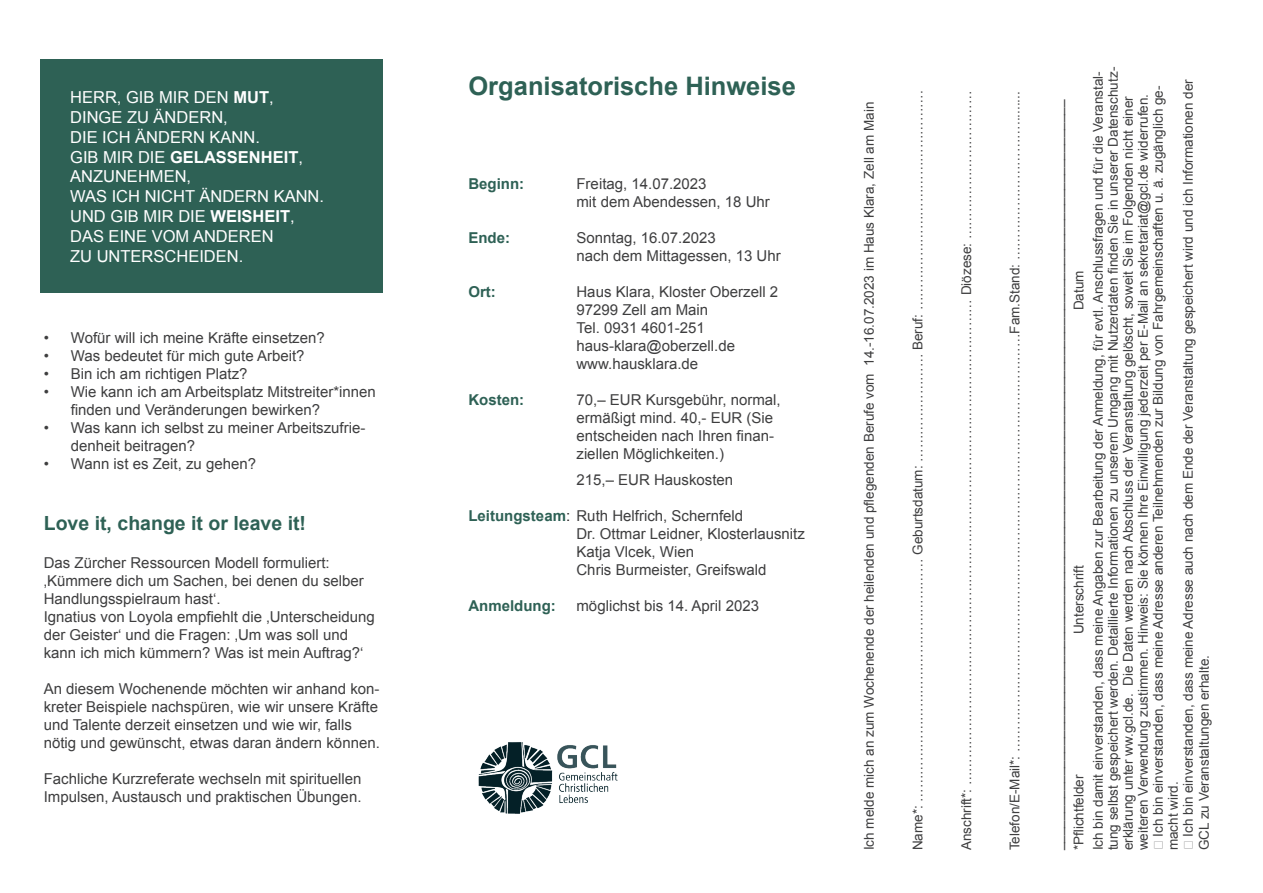
<style>
.page{position:relative;width:1263px;height:893px;background:#fff}
.page>*{position:absolute;margin:0;border:0;box-sizing:border-box;transform-origin:0 0}
.t1{font:700 25.5px "Arial";color:#2e6155}
.t2{font:700 19.5px "Arial";color:#2e6155}
.t3{font:16.5px/19.8px "Arial";color:#fff}
.t4{font:15px/18px "Arial";color:#3e3e3f}
.t5{font:700 15px "Arial";color:#2e6155}
.t6{font:13.5px/15px "Arial";color:#3e3e3f}
.s1{font-weight:700}
.s2{font-weight:700;color:#2e6155}
.s3{color:#231f20}
</style>
<div class="page">
<div style="left:40px;top:60px;width:343px;height:233px;background:#2e6155"></div>
<img style="left:478px;top:742px;width:140px;height:72px">
<p class="t6" style="left:1069px;top:850px;width:780px;line-height:19.2px;text-indent:540px;rotate:-90deg">Datum<br>Ich bin damit einverstanden, dass meine Angaben zur Bearbeitung der Anmeldung, für evtl. Anschlussfragen und für die Veranstal-</p>
<p class="t6" style="left:1106px;top:850px;width:785px;rotate:-90deg">tung selbst gespeichert werden. Detaillierte Informationen zu unserem Umgang mit Nutzerdaten finden Sie in unserer Datenschutz&shy;erklärung unter ww.gcl.de. Die Daten werden nach Abschluss der Veranstaltung gelöscht, soweit Sie im Folgenden nicht einer weiteren Verwendung zustimmen. Hinweis: Sie können Ihre Einwilligung jederzeit per E-Mail an sekretariat@gcl.de widerrufen.</p>
<h1 class="t1" style="left:468px;top:69px;width:329px">Organisatorische Hinweise</h1>
<p class="t6" style="left:1151px;top:850px;width:766px;text-indent:14px;rotate:-90deg">Ich bin einverstanden, dass meine Adresse anderen Teilnehmenden zur Bildung von Fahrgemeinschaften u. ä. zugänglich ge&shy;macht wird.</p>
<p class="t6" style="left:1180px;top:850px;width:773px;line-height:16.2px;text-indent:14px;rotate:-90deg">Ich bin einverstanden, dass meine Adresse auch nach dem Ende der Veranstaltung gespeichert wird und ich Informationen der<br>GCL zu Veranstaltungen erhalte.</p>
<p class="t3" style="left:70px;top:88px;width:255px">HERR, GIB MIR DEN <span class="s1">MUT</span>,<br>DINGE ZU ÄNDERN,<br>DIE ICH ÄNDERN KANN.<br>GIB MIR DIE <span class="s1">GELASSENHEIT</span>,<br>ANZUNEHMEN,<br>WAS ICH NICHT ÄNDERN KANN.<br>UND GIB MIR DIE <span class="s1">WEISHEIT</span>,<br>DAS EINE VOM ANDEREN<br>ZU UNTERSCHEIDEN.</p>
<p class="t6" style="left:862px;top:850px;width:750px;rotate:-90deg">Ich melde mich an zum Wochenende der heilenden und pflegenden Berufe vom 14.-16.07.2023 im Haus Klara, Zell am Main</p>
<p class="t6" style="left:910px;top:850px;width:761px;rotate:-90deg">Name*: ……………………………………………… Geburtsdatum: …………………… Beruf: ………………………………………….</p>
<p class="t6" style="left:959px;top:850px;width:761px;rotate:-90deg">Anschrift*: ……………………………………………………………………………………………… Diözese: ……………………………</p>
<p class="t6" style="left:1007px;top:850px;width:761px;rotate:-90deg">Telefon/E-Mail*: …………………………………………………………………………………Fam.Stand: ………………………….........</p>
<p class="t6" style="left:1047px;top:850px;width:752px;line-height:21px;rotate:-90deg">____________________________________________________________________________________________________ *Pflichtfelder</p>
<p class="t5" style="left:468px;top:174px;width:57px">Beginn:</p>
<p class="t4" style="left:576px;top:175px;width:195px">Freitag, 14.07.2023<br>mit dem Abendessen, 18 Uhr</p>
<p class="t5" style="left:468px;top:228px;width:43px">Ende:</p>
<p class="t4" style="left:576px;top:229px;width:206px">Sonntag, 16.07.2023<br>nach dem Mittagessen, 13 Uhr</p>
<p class="t5" style="left:468px;top:282px;width:29px">Ort:</p>
<p class="t4" style="left:576px;top:283px;width:203px">Haus Klara, Kloster Oberzell 2<br>97299 Zell am Main<br>Tel. 0931 4601-251 haus-klara@oberzell.de www.hausklara.de</p>
<p class="t5" style="left:468px;top:390px;width:57px">Kosten:</p>
<p class="t4" style="left:576px;top:391px;width:206px">70,– EUR Kursgebühr, normal, ermäßigt mind. 40,- EUR (Sie entscheiden nach Ihren finan&shy;ziellen Möglichkeiten.)</p>
<p class="t4" style="left:576px;top:471px;width:158px">215,– EUR Hauskosten</p>
<p class="t4" style="left:576px;top:507px;width:230px;text-indent:-108px"><span class="s2">Leitungsteam</span><span class="s3">:</span> Ruth Helfrich, Schernfeld<br>Dr. Ottmar Leidner, Klosterlausnitz<br>Katja Vlcek, Wien<br>Chris Burmeister, Greifswald</p>
<p class="t5" style="left:468px;top:596px;width:89px">Anmeldung:</p>
<p class="t4" style="left:576px;top:597px;width:184px">möglichst bis 14. April 2023</p>
<p class="t4" style="left:44px;top:329px;width:282px">• Wofür will ich meine Kräfte einsetzen?</p>
<p class="t4" style="left:44px;top:347px;width:262px">• Was bedeutet für mich gute Arbeit?</p>
<p class="t4" style="left:44px;top:365px;width:205px">• Bin ich am richtigen Platz?</p>
<p class="t4" style="left:71px;top:383px;width:307px;text-indent:-27px">• Wie kann ich am Arbeitsplatz Mitstreiter*innen finden und Veränderungen bewirken?</p>
<p class="t4" style="left:71px;top:419px;width:296px;text-indent:-27px">• Was kann ich selbst zu meiner Arbeitszufrie&shy;denheit beitragen?</p>
<p class="t4" style="left:44px;top:455px;width:214px">• Wann ist es Zeit, zu gehen?</p>
<h2 class="t2" style="left:44px;top:511px;width:264px">Love it, change it or leave it!</h2>
<p class="t4" style="left:44px;top:554px;width:332px">Das Zürcher Ressourcen Modell formuliert: ‚Kümmere dich um Sachen, bei denen du selber Handlungsspielraum hast‘.<br>Ignatius von Loyola empfiehlt die ‚Unterscheidung der Geister‘ und die Fragen: ‚Um was soll und kann ich mich kümmern? Was ist mein Auftrag?‘</p>
<p class="t4" style="left:44px;top:680px;width:338px">An diesem Wochenende möchten wir anhand kon&shy;kreter Beispiele nachspüren, wie wir unsere Kräfte und Talente derzeit einsetzen und wie wir, falls nötig und gewünscht, etwas daran ändern können.</p>
<p class="t4" style="left:44px;top:770px;width:319px">Fachliche Kurzreferate wechseln mit spirituellen<br>Impulsen, Austausch und praktischen Übungen.</p>
<p class="t6" style="left:1071px;top:634px;width:71px;rotate:-90deg">Unterschrift</p>
</div>
